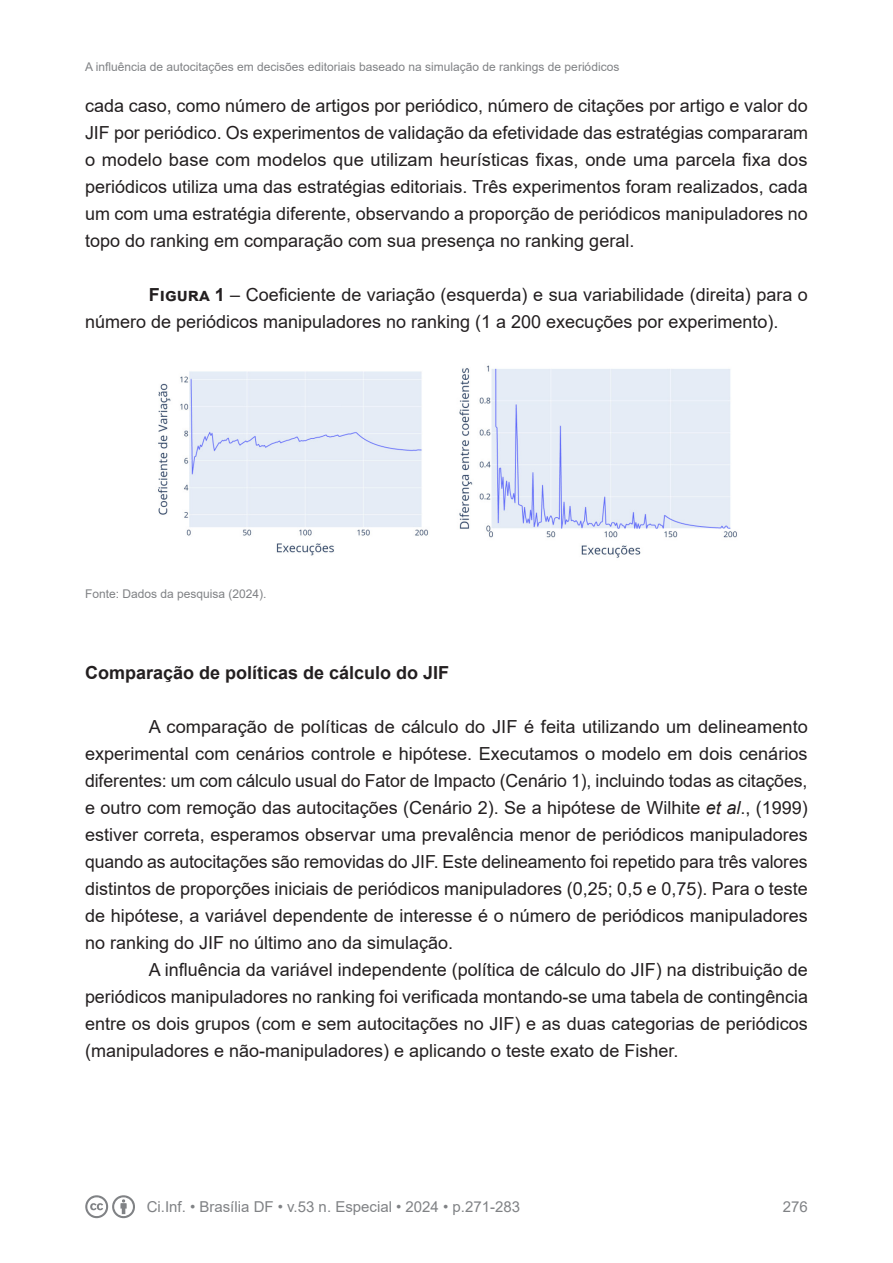
<style>
.page{position:relative;width:893px;height:1263px;background:#fff}
.page>*{position:absolute;margin:0;border:0;box-sizing:border-box;transform-origin:0 0}
._2_2_Texto{font:18px/27px "Arial";color:#231f20;text-align:justify}
._2_1_1_Secundário{font:700 18px "Arial";color:#231f20}
.t1{font:15px "Arial";color:#808285}
._2_5_Legenda_Imagem{font:12px "Arial";color:#808285}
.s1{font-weight:700}
.s2{font-style:italic}
</style>
<div class="page">
<img style="left:158px;top:365px;width:579px;height:193px">
<svg style="left:85px;top:1195px;width:50px;height:23px"></svg>
<p class="_2_5_Legenda_Imagem" style="left:85px;top:59px;width:536px">A influência de autocitações em decisões editoriais baseado na simulação de rankings de periódicos</p>
<p class="_2_2_Texto" style="left:85px;top:92px;width:725px">cada caso, como número de artigos por periódico, número de citações por artigo e valor do JIF por periódico. Os experimentos de validação da efetividade das estratégias compararam o modelo base com modelos que utilizam heurísticas fixas, onde uma parcela fixa dos periódicos utiliza uma das estratégias editoriais. Três experimentos foram realizados, cada um com uma estratégia diferente, observando a proporção de periódicos manipuladores no topo do ranking em comparação com sua presença no ranking geral.</p>
<p class="_2_2_Texto" style="left:85px;top:281px;width:724px;text-indent:64px"><span class="s1">Figura 1</span> – Coeficiente de variação (esquerda) e sua variabilidade (direita) para o número de periódicos manipuladores no ranking (1 a 200 execuções por experimento).</p>
<p class="_2_5_Legenda_Imagem" style="left:85px;top:586px;width:183px">Fonte: Dados da pesquisa (2024).</p>
<p class="_2_1_1_Secundário" style="left:85px;top:660px;width:366px">Comparação de políticas de cálculo do JIF</p>
<p class="_2_2_Texto" style="left:85px;top:713px;width:724px;text-indent:64px">A comparação de políticas de cálculo do JIF é feita utilizando um delineamento experimental com cenários controle e hipótese. Executamos o modelo em dois cenários diferentes: um com cálculo usual do Fator de Impacto (Cenário 1), incluindo todas as citações, e outro com remoção das autocitações (Cenário 2). Se a hipótese de Wilhite <span class="s2">et al</span>., (1999) estiver correta, esperamos observar uma prevalência menor de periódicos manipuladores quando as autocitações são removidas do JIF. Este delineamento foi repetido para três valores distintos de proporções iniciais de periódicos manipuladores (0,25; 0,5 e 0,75). Para o teste de hipótese, a variável dependente de interesse é o número de periódicos manipuladores no ranking do JIF no último ano da simulação.</p>
<p class="_2_2_Texto" style="left:85px;top:956px;width:724px;text-indent:64px">A influência da variável independente (política de cálculo do JIF) na distribuição de periódicos manipuladores no ranking foi verificada montando-se uma tabela de contingência entre os dois grupos (com e sem autocitações no JIF) e as duas categorias de periódicos (manipuladores e não-manipuladores) e aplicando o teste exato de Fisher.</p>
<p class="t1" style="left:147px;top:1197px;width:375px">Ci.Inf. • Brasília DF • v.53 n. Especial • 2024 • p.271-283</p>
<p class="t1" style="left:783px;top:1197px;width:27px">276</p>
</div>
